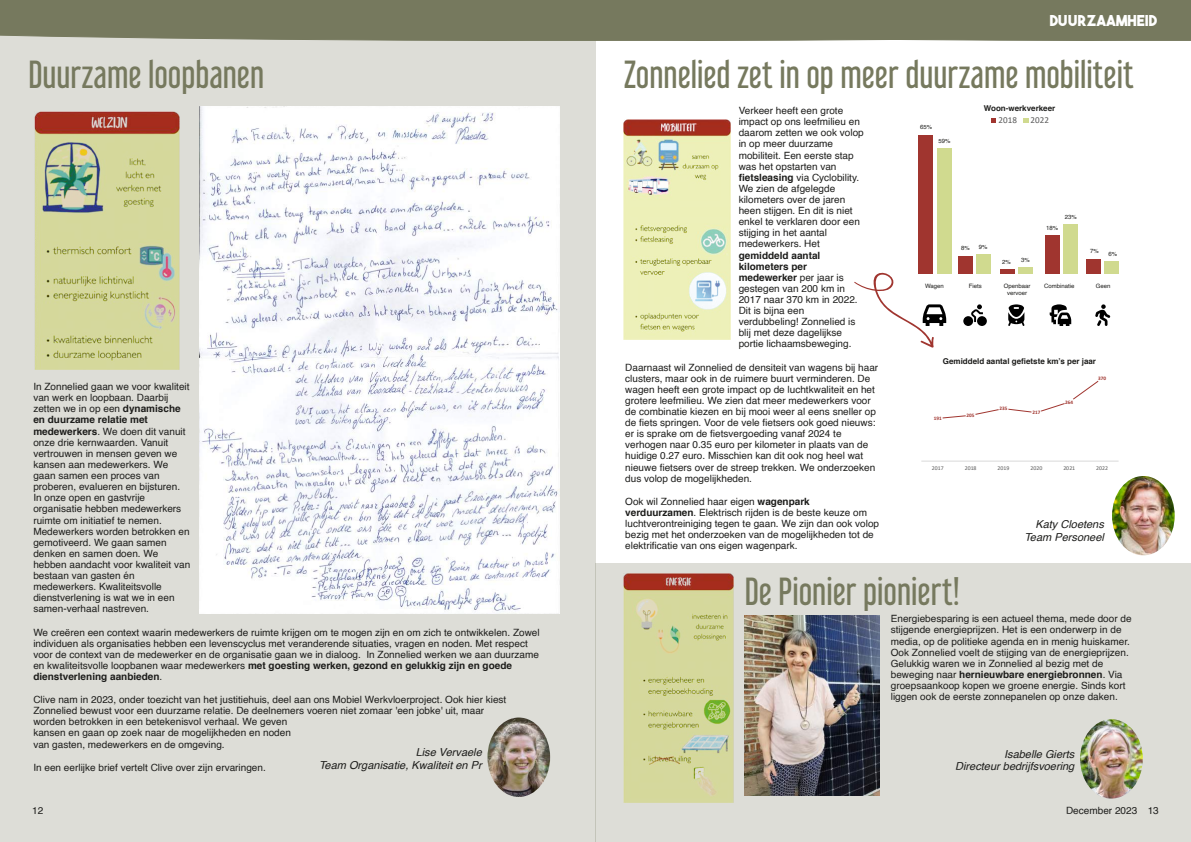
<style>
.page{position:relative;width:1191px;height:842px;background:#fff}
.page>*{position:absolute;margin:0;border:0;box-sizing:border-box;transform-origin:0 0}
.t1{font:35px "Libel Suit Rg";color:#76795e}
.t2{font:15px "The Bold Font";color:#fff}
.t3{font:italic 11px/12.2px "Helvetica";color:#1d1d1b;text-align:right}
.t4{font:10px/11.1px "Helvetica";color:#1d1d1b}
.t5{font:9.1px "Calibri";color:#595959}
.t6{font:700 8px "Helvetica";color:#1d1d1b}
.t7{font:6px/6.7px "Helvetica";color:#1d1d1b;text-align:center}
.t8{font:5.8px "Calibri";color:#595959}
.t9{font:700 5.3px "Calibri";color:#a0352f}
.s1{font-weight:700}
</style>
<div class="page">
<div style="left:595px;top:563px;width:596px;height:279px;background:#ddddd7"></div>
<div style="left:0;top:22px;width:595px;height:820px;background:#ddddd7"></div>
<img style="left:34px;top:111px;width:146px;height:258px">
<img style="left:199px;top:107px;width:360px;height:507px">
<img style="left:487px;top:717px;width:63px;height:80px;border-radius:50%">
<div style="left:0;top:0;width:587px;height:41px;background:#76795e"></div>
<hr style="left:921px;top:461px;width:197px;height:1px;background:#d9d9d9">
<svg style="left:942px;top:380px;width:156px;height:39px"></svg>
<div style="left:965px;top:410px;width:10px;height:10px;background:#fff;border-radius:50%"></div>
<div style="left:998px;top:404px;width:10px;height:10px;background:#fff;border-radius:50%"></div>
<div style="left:1031px;top:408px;width:10px;height:10px;background:#fff;border-radius:50%"></div>
<div style="left:1064px;top:397px;width:10px;height:10px;background:#fff;border-radius:50%"></div>
<img style="left:1112px;top:476px;width:62px;height:79px;border-radius:50%">
<img style="left:624px;top:574px;width:109px;height:229px">
<img style="left:1080px;top:719px;width:62px;height:80px;border-radius:50%">
<img style="left:745px;top:615px;width:135px;height:180px">
<div style="left:587px;top:0;width:604px;height:41px;background:#76795e"></div>
<img style="left:624px;top:120px;width:106px;height:219px">
<svg style="left:991px;top:118px;width:5px;height:5px"></svg>
<svg style="left:1023px;top:118px;width:5px;height:5px"></svg>
<div style="left:1086px;top:259px;width:15px;height:15px;background:#a0352f"></div>
<div style="left:1104px;top:261px;width:15px;height:13px;background:#d0da8f"></div>
<div style="left:1045px;top:235px;width:14px;height:39px;background:#a0352f"></div>
<div style="left:1063px;top:225px;width:14px;height:49px;background:#d0da8f"></div>
<div style="left:1000px;top:269px;width:14px;height:5px;background:#a0352f"></div>
<div style="left:1018px;top:267px;width:14px;height:7px;background:#d0da8f"></div>
<div style="left:958px;top:257px;width:14px;height:17px;background:#a0352f"></div>
<div style="left:976px;top:255px;width:14px;height:19px;background:#d0da8f"></div>
<div style="left:918px;top:136px;width:15px;height:138px;background:#a0352f"></div>
<div style="left:937px;top:148px;width:14px;height:126px;background:#d0da8f"></div>
<svg style="left:1095px;top:304px;width:15px;height:22px"></svg>
<svg style="left:963px;top:304px;width:23px;height:22px"></svg>
<svg style="left:1008px;top:304px;width:16px;height:22px"></svg>
<svg style="left:1049px;top:304px;width:22px;height:22px"></svg>
<svg style="left:854px;top:272px;width:92px;height:76px"></svg>
<h2 class="t2" style="left:1049px;top:15px;width:109px">DUURZAAMHEID</h2>
<h1 class="t1" style="left:28px;top:61px;width:237px">Duurzame loopbanen</h1>
<h1 class="t1" style="left:624px;top:61px;width:511px">Zonnelied zet in op meer duurzame mobiliteit</h1>
<p class="t4" style="left:33px;top:382px;width:158px">In Zonnelied gaan we voor kwaliteit van werk en loopbaan. Daarbij zetten we in op een <span class="s1">dynamische en duurzame relatie met medewerkers</span>. We doen dit vanuit onze drie kernwaarden. Vanuit vertrouwen in mensen geven we kansen aan medewerkers. We gaan samen een proces van proberen, evalueren en bijsturen.<br>In onze open en gastvrije organisatie hebben medewerkers ruimte om initiatief te nemen.<br>Medewerkers worden betrokken en gemotiveerd. We gaan samen denken en samen doen. We hebben aandacht voor kwaliteit van bestaan van gasten én medewerkers. Kwaliteitsvolle dienstverlening is wat we in een samen-verhaal nastreven.</p>
<p class="t4" style="left:33px;top:627px;width:508px">We creëren een context waarin medewerkers de ruimte krijgen om te mogen zijn en om zich te ontwikkelen. Zowel individuen als organisaties hebben een levenscyclus met veranderende situaties, vragen en noden. Met respect voor de context van de medewerker en de organisatie gaan we in dialoog. In Zonnelied werken we aan duurzame en kwaliteitsvolle loopbanen waar medewerkers <span class="s1">met goesting werken, gezond en gelukkig zijn en goede dienstverlening aanbieden</span>.</p>
<p class="t4" style="left:33px;top:695px;width:474px">Clive nam in 2023, onder toezicht van het justitiehuis, deel aan ons Mobiel Werkvloerproject. Ook hier kiest Zonnelied bewust voor een duurzame relatie. De deelnemers voeren niet zomaar 'een jobke' uit, maar worden betrokken in een betekenisvol verhaal. We geven<br>kansen en gaan op zoek naar de mogelijkheden en noden<br>van gasten, medewerkers en de omgeving.</p>
<p class="t4" style="left:33px;top:762px;width:234px">In een eerlijke brief vertelt Clive over zijn ervaringen.</p>
<p class="t3" style="left:319px;top:747px;width:164px">Lise Vervaele<br>Team Organisatie, Kwaliteit en Pr</p>
<p class="t4" style="left:738px;top:106px;width:127px">Verkeer heeft een grote impact op ons leefmilieu en daarom zetten we ook volop in op meer duurzame mobiliteit. Een eerste stap was het opstarten van <span class="s1">fietsleasing</span> via Cyclobility.<br>We zien de afgelegde kilometers over de jaren heen stijgen. En dit is niet enkel te verklaren door een stijging in het aantal medewerkers. Het</p>
<p class="t4" style="left:738px;top:250px;width:120px"><span class="s1">gemiddeld aantal kilometers per medewerker</span> per jaar is gestegen van 200 km in<br>2017 naar 370 km in 2022.<br>Dit is bijna een verdubbeling! Zonnelied is blij met deze dagelijkse portie lichaamsbeweging.</p>
<p class="t4" style="left:625px;top:362px;width:254px">Daarnaast wil Zonnelied de densiteit van wagens bij haar clusters, maar ook in de ruimere buurt verminderen. De wagen heeft een grote impact op de luchtkwaliteit en het grotere leefmilieu. We zien dat meer medewerkers voor de combinatie kiezen en bij mooi weer al eens sneller op de fiets springen. Voor de vele fietsers ook goed nieuws: er is sprake om de fietsvergoeding vanaf 2024 te verhogen naar 0.35 euro per kilometer in plaats van de huidige 0.27 euro. Misschien kan dit ook nog heel wat nieuwe fietsers over de streep trekken. We onderzoeken dus volop de mogelijkheden.</p>
<p class="t4" style="left:625px;top:496px;width:255px">Ook wil Zonnelied haar eigen <span class="s1">wagenpark verduurzamen</span>. Elektrisch rijden is de beste keuze om luchtverontreiniging tegen te gaan. We zijn dan ook volop bezig met het onderzoeken van de mogelijkheden tot de elektrificatie van ons eigen wagenpark.</p>
<p class="t6" style="left:983px;top:105px;width:73px">Woon-werkverkeer</p>
<p class="t7" style="left:920px;top:124px;width:14px">65%</p>
<p class="t7" style="left:938px;top:138px;width:14px">59%</p>
<p class="t5" style="left:998px;top:116px;width:20px">2018</p>
<p class="t5" style="left:1030px;top:116px;width:20px">2022</p>
<p class="t7" style="left:925px;top:283px;width:20px">Wagen</p>
<p class="t7" style="left:1064px;top:214px;width:14px">23%</p>
<p class="t7" style="left:961px;top:245px;width:10px">8%</p>
<p class="t7" style="left:978px;top:244px;width:10px">9%</p>
<p class="t7" style="left:1002px;top:259px;width:10px">2%</p>
<p class="t7" style="left:1021px;top:257px;width:10px">3%</p>
<p class="t7" style="left:1046px;top:225px;width:14px">18%</p>
<p class="t7" style="left:1090px;top:248px;width:10px">7%</p>
<p class="t7" style="left:1108px;top:251px;width:10px">6%</p>
<p class="t7" style="left:968px;top:283px;width:15px">Fiets</p>
<p class="t7" style="left:1003px;top:283px;width:28px">Openbaar vervoer</p>
<p class="t7" style="left:1044px;top:283px;width:32px">Combinatie</p>
<p class="t7" style="left:1096px;top:283px;width:16px">Geen</p>
<p class="t6" style="left:943px;top:358px;width:155px">Gemiddeld aantal gefietste km’s per jaar</p>
<p class="t9" style="left:933px;top:416px;width:9px">191</p>
<p class="t9" style="left:966px;top:413px;width:9px">205</p>
<p class="t9" style="left:999px;top:406px;width:9px">235</p>
<p class="t9" style="left:1032px;top:410px;width:9px">217</p>
<p class="t9" style="left:1065px;top:400px;width:9px">264</p>
<p class="t9" style="left:1098px;top:376px;width:9px">370</p>
<p class="t8" style="left:932px;top:466px;width:13px">2017</p>
<p class="t8" style="left:964px;top:466px;width:13px">2018</p>
<p class="t8" style="left:997px;top:466px;width:13px">2019</p>
<p class="t8" style="left:1030px;top:466px;width:13px">2020</p>
<p class="t8" style="left:1063px;top:466px;width:13px">2021</p>
<p class="t8" style="left:1096px;top:466px;width:13px">2022</p>
<p class="t3" style="left:1024px;top:519px;width:81px">Katy Cloetens<br>Team Personeel</p>
<h1 class="t1" style="left:744px;top:577px;width:216px">De Pionier pioniert!</h1>
<p class="t4" style="left:891px;top:614px;width:242px">Energiebesparing is een actueel thema, mede door de stijgende energieprijzen. Het is een onderwerp in de media, op de politieke agenda en in menig huiskamer.<br>Ook Zonnelied voelt de stijging van de energieprijzen.<br>Gelukkig waren we in Zonnelied al bezig met de beweging naar <span class="s1">hernieuwbare energiebronnen</span>. Via groepsaankoop kopen we groene energie. Sinds kort liggen ook de eerste zonnepanelen op onze daken.</p>
<p class="t3" style="left:955px;top:749px;width:121px">Isabelle Gierts<br>Directeur bedrijfsvoering</p>
<p class="t4" style="left:32px;top:805px;width:13px">12</p>
<p class="t4" style="left:1066px;top:806px;width:94px">December 2023 13</p>
</div>
